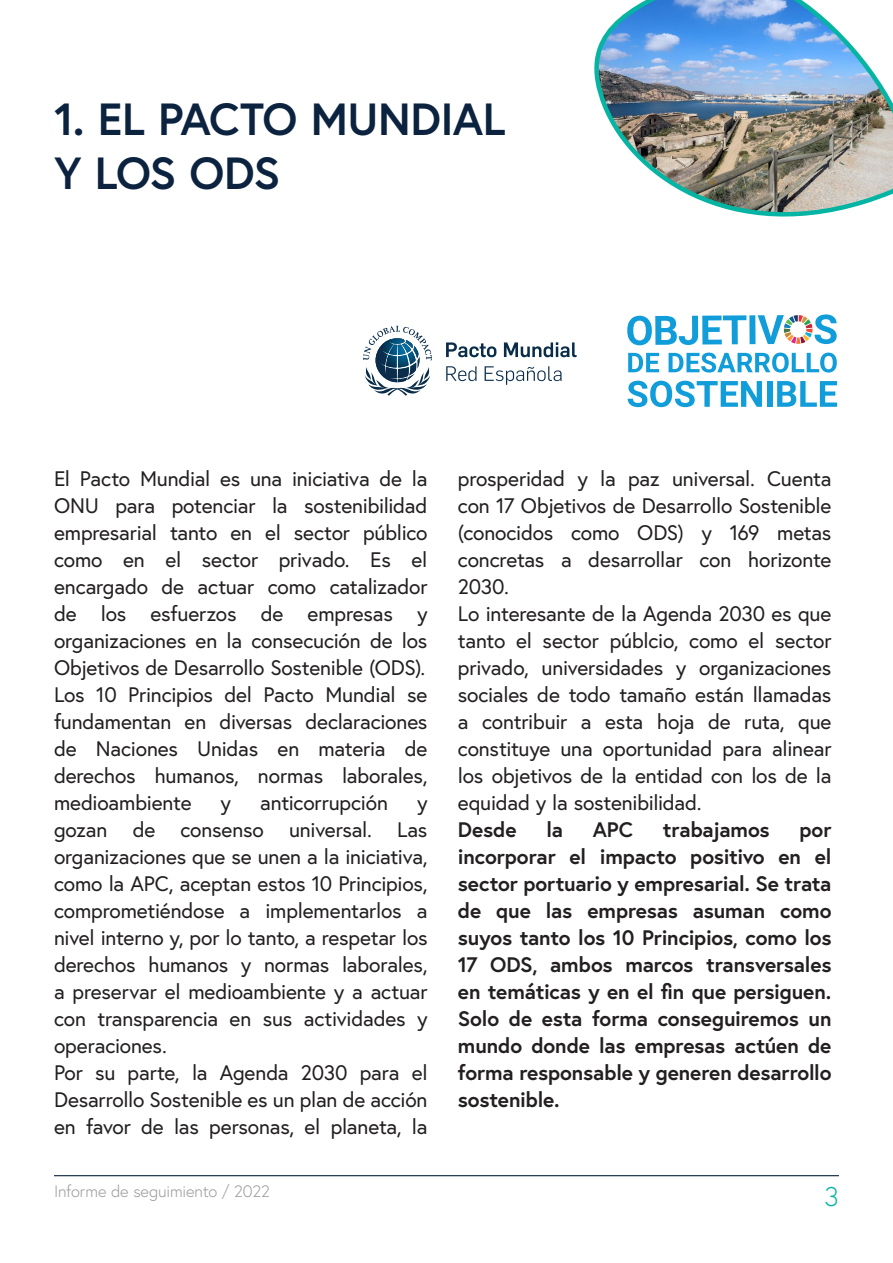
<style>
.page{position:relative;width:893px;height:1263px;background:#fff}
.page>*{position:absolute;margin:0;border:0;box-sizing:border-box;transform-origin:0 0}
.Titular_-_Negrita__a{font:700 45px "Europa";letter-spacing:-.01em;color:#0c2340}
.t1{font:300 27px "Europa";color:#05b4a2}
.Texto_independiente{font:21px/27px "Europa";letter-spacing:-.01em;color:#231f20;text-align:justify}
.Texto_independiente-2{font:700 21px/27px "Europa";letter-spacing:-.01em;color:#231f20;text-align:justify}
.t2{font:300 16.5px "Europa";letter-spacing:-.01em;color:#999}
</style>
<div class="page">
<hr style="left:54px;top:1175px;width:785px;height:1px;background:#0c2340">
<img style="left:594px;top:0;width:299px;height:217px">
<svg style="left:628px;top:353px;width:31px;height:19px"></svg>
<svg style="left:669px;top:353px;width:168px;height:20px"></svg>
<svg style="left:628px;top:381px;width:134px;height:26px"></svg>
<div style="left:767px;top:381px;width:5px;height:26px;background:#119dd9"></div>
<svg style="left:777px;top:381px;width:60px;height:26px"></svg>
<svg style="left:627px;top:315px;width:119px;height:30px"></svg>
<div style="left:749px;top:315px;width:6px;height:29px;background:#119dd9"></div>
<svg style="left:758px;top:314px;width:79px;height:30px"></svg>
<svg style="left:363px;top:326px;width:69px;height:70px"></svg>
<svg style="left:446px;top:342px;width:131px;height:15px"></svg>
<svg style="left:446px;top:366px;width:116px;height:19px"></svg>
<p class="Titular_-_Negrita__a" style="left:54px;top:89px;width:453px">1. EL PACTO MUNDIAL</p>
<p class="Titular_-_Negrita__a" style="left:54px;top:143px;width:228px">Y LOS ODS</p>
<p class="Texto_independiente" style="left:54px;top:465px;width:375px">El Pacto Mundial es una iniciativa de la ONU para potenciar la sostenibilidad empresarial tanto en el sector público como en el sector privado. Es el encargado de actuar como catalizador de los esfuerzos de empresas y organizaciones en la consecución de los Objetivos de Desarrollo Sostenible (ODS).</p>
<p class="Texto_independiente" style="left:54px;top:681px;width:375px">Los 10 Principios del Pacto Mundial se fundamentan en diversas declaraciones de Naciones Unidas en materia de derechos humanos, normas laborales, medioambiente</p>
<p class="Texto_independiente" style="left:221px;top:789px;width:12px">y</p>
<p class="Texto_independiente" style="left:260px;top:789px;width:129px">anticorrupción</p>
<p class="Texto_independiente" style="left:54px;top:789px;width:375px;text-indent:363px">y gozan de consenso universal. Las organizaciones que se unen a la iniciativa, como la APC, aceptan estos 10 Principios, comprometiéndose a implementarlos a nivel interno y, por lo tanto, a respetar los derechos humanos y normas laborales, a preservar el medioambiente y a actuar con transparencia en sus actividades y operaciones.</p>
<p class="Texto_independiente" style="left:54px;top:1059px;width:375px">Por su parte, la Agenda 2030 para el Desarrollo Sostenible es un plan de acción en favor de las personas, el planeta, la</p>
<p class="Texto_independiente" style="left:458px;top:465px;width:375px">prosperidad y la paz universal. Cuenta con 17 Objetivos de Desarrollo Sostenible (conocidos como ODS) y 169 metas concretas a desarrollar con horizonte 2030.</p>
<p class="Texto_independiente" style="left:458px;top:600px;width:375px">Lo interesante de la Agenda 2030 es que tanto el sector públcio, como el sector privado, universidades y organizaciones sociales de todo tamaño están llamadas a contribuir a esta hoja de ruta, que constituye una oportunidad para alinear los objetivos de la entidad con los de la equidad y la sostenibilidad.</p>
<p class="Texto_independiente-2" style="left:458px;top:816px;width:60px">Desde</p>
<p class="Texto_independiente-2" style="left:546px;top:816px;width:18px">la</p>
<p class="Texto_independiente-2" style="left:593px;top:816px;width:42px">APC</p>
<p class="Texto_independiente-2" style="left:663px;top:816px;width:108px">trabajamos</p>
<p class="Texto_independiente-2" style="left:458px;top:816px;width:375px;text-indent:342px">por incorporar el impacto positivo en el sector portuario y empresarial. Se trata de que las empresas asuman como suyos tanto los 10 Principios, como los 17 ODS, ambos marcos transversales en temáticas y en el fin que persiguen.<br>Solo de esta forma conseguiremos un mundo donde las empresas actúen de forma responsable y generen desarrollo sostenible.</p>
<p class="t2" style="left:54px;top:1181px;width:217px">Informe de seguimiento / 2022</p>
<p class="t1" style="left:824px;top:1180px;width:16px">3</p>
</div>
